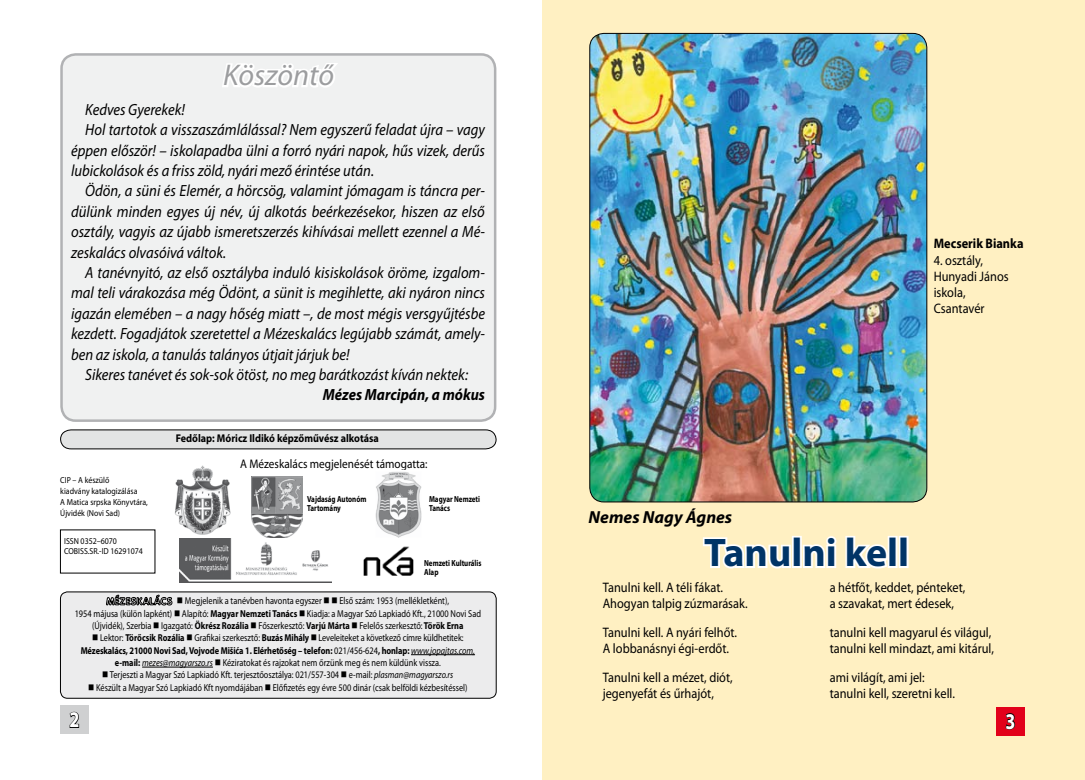
<style>
.page{position:relative;width:1085px;height:780px;background:#fff}
.page>*{position:absolute;margin:0;border:0;box-sizing:border-box;transform-origin:0 0}
.t1{font:700 40px "Myriad Pro";color:#003467}
.t2{font:italic 30px "Myriad Pro";color:#9c9d9f}
.t3{font:700 22.5px "Myriad Pro";color:#fff;scale:.8 1}
.t4{font:italic 700 17.5px "Myriad Pro";color:#000}
.t5{font:italic 16.25px "Myriad Pro";color:#000;scale:.9 1}
.t6{font:italic 700 16.25px "Myriad Pro";color:#000;scale:.9 1}
.t7{font:13.75px/16.2px "Myriad Pro";color:#000;scale:.9 1}
.t8{font:700 13.75px "Myriad Pro";color:#000;scale:.9 1}
.t9{font:12.5px "Myriad Pro";color:#000;scale:.9 1}
.t10{font:700 11.25px "Myriad Pro";color:#000;scale:.9 1}
.t11{font:10px/12.4px "Myriad Pro";color:#000;text-align:center;scale:.83 1}
.t12{font:8.75px/11.2px "Myriad Pro";color:#000;scale:.9 1}
.t13{font:700 8.75px/8.8px "Myriad Pro";color:#000;scale:.8 1}
.s1{font-weight:700}
.s2{font-style:italic}
</style>
<div class="page">
<div style="left:61px;top:54px;width:434px;height:366px;background:#f0f1f1;border-radius:14px"></div>
<div style="left:60px;top:53px;width:436px;height:369px;border:2px solid #b1b2b4;border-radius:14px"></div>
<div style="left:60px;top:705px;width:29px;height:28px;background:#cfd0d1"></div>
<svg style="left:69px;top:711px;width:11px;height:17px"></svg>
<div style="left:60px;top:592px;width:436px;height:106px;background:#ececed;border-radius:7px"></div>
<hr style="left:411px;top:654px;width:64px;height:1px;background:#000">
<hr style="left:142px;top:666px;width:71px;height:1px;background:#000">
<svg style="left:106px;top:594px;width:66px;height:11px"></svg>
<div style="left:60px;top:591px;width:436px;height:107px;border:1px solid #000;border-radius:7px"></div>
<svg style="left:222px;top:63px;width:116px;height:24px"></svg>
<svg style="left:60px;top:429px;width:436px;height:20px;background:#d0d1d1"></svg>
<div style="left:542px;top:0;width:542px;height:780px;background:#fff0c2"></div>
<div style="left:996px;top:706px;width:28px;height:29px;background:#e2001a"></div>
<svg style="left:1005px;top:713px;width:10px;height:17px"></svg>
<svg style="left:703px;top:537px;width:88px;height:32px"></svg>
<div style="left:791px;top:536px;width:10px;height:32px;border:4px solid #fff"></div>
<svg style="left:800px;top:536px;width:87px;height:33px"></svg>
<div style="left:887px;top:536px;width:10px;height:32px;border:4px solid #fff"></div>
<div style="left:898px;top:536px;width:10px;height:32px;border:4px solid #fff"></div>
<img style="left:589px;top:33px;width:337px;height:468px;border-radius:14px">
<img style="left:252px;top:476px;width:50px;height:62px">
<img style="left:375px;top:472px;width:47px;height:66px">
<img style="left:363px;top:546px;width:51px;height:30px">
<img style="left:179px;top:538px;width:152px;height:44px">
<img style="left:175px;top:465px;width:56px;height:70px">
<h2 class="t2" style="left:223px;top:57px;width:112px">Köszöntő</h2>
<p class="t5" style="left:85px;top:99px;width:112px">Kedves Gyerekek!</p>
<p class="t5" style="left:85px;top:120px;width:445px">Hol tartotok a visszaszámlálással? Nem egyszerű feladat újra – vagy</p>
<p class="t5" style="left:71px;top:140px;width:461px">éppen először! – iskolapadba ülni a forró nyári napok, hűs vizek, derűs</p>
<p class="t5" style="left:71px;top:161px;width:338px">lubickolások és a friss zöld, nyári mező érintése után.</p>
<p class="t5" style="left:85px;top:181px;width:445px">Ödön, a süni és Elemér, a hörcsög, valamint jómagam is táncra per-</p>
<p class="t5" style="left:71px;top:201px;width:461px">dülünk minden egyes új név, új alkotás beérkezésekor, hiszen az első</p>
<p class="t5" style="left:71px;top:222px;width:461px">osztály, vagyis az újabb ismeretszerzés kihívásai mellett ezennel a Mé-</p>
<p class="t5" style="left:71px;top:242px;width:174px">zeskalács olvasóivá váltok.</p>
<p class="t5" style="left:85px;top:262px;width:445px">A tanévnyitó, az első osztályba induló kisiskolások öröme, izgalom-</p>
<p class="t5" style="left:71px;top:283px;width:461px">mal teli várakozása még Ödönt, a sünit is megihlette, aki nyáron nincs</p>
<p class="t5" style="left:71px;top:303px;width:461px">igazán elemében – a nagy hőség miatt –, de most mégis versgyűjtésbe</p>
<p class="t5" style="left:71px;top:324px;width:461px">kezdett. Fogadjátok szeretettel a Mézeskalács legújabb számát, amely-</p>
<p class="t5" style="left:71px;top:344px;width:311px">ben az iskola, a tanulás talányos útjait járjuk be!</p>
<p class="t5" style="left:85px;top:364px;width:427px">Sikeres tanévet és sok-sok ötöst, no meg barátkozást kíván nektek:</p>
<p class="t6" style="left:323px;top:384px;width:182px">Mézes Marcipán, a mókus</p>
<p class="t12" style="left:60px;top:474px;width:99px">CIP – A készülő<br>kiadvány katalogizálása<br>A Matica srpska Könyvtára,<br>Újvidék (Novi Sad)</p>
<p class="t12" style="left:64px;top:535px;width:89px;line-height:10px">ISSN 0352–6070<br>COBISS.SR.-ID 16291074</p>
<p class="t10" style="left:176px;top:431px;width:227px">Fedőlap: Móricz Ildikó képzőművész alkotása</p>
<p class="t9" style="left:240px;top:455px;width:210px">A Mézeskalács megjelenését támogatta:</p>
<p class="t13" style="left:307px;top:494px;width:76px">Vajdaság Autonóm<br>Tartomány</p>
<p class="t13" style="left:429px;top:494px;width:65px">Magyar Nemzeti<br>Tanács</p>
<p class="t13" style="left:424px;top:558px;width:73px">Nemzeti Kulturális<br>Alap</p>
<p class="t11" style="left:177px;top:594px;width:329px">■ Megjelenik a tanévben havonta egyszer ■ ■ Első szám: 1953 (mellékletként),</p>
<p class="t11" style="left:75px;top:606px;width:491px">1954 májusa (külön lapként) ■ Alapító: <span class="s1">Magyar Nemzeti Tanács</span> ■ Kiadja: a Magyar Szó Lapkiadó Kft., 21000 Novi Sad</p>
<p class="t11" style="left:92px;top:619px;width:449px">(Újvidék), Szerbia ■ Igazgató: <span class="s1">Ökrész Rozália</span> ■ Főszerkesztő: <span class="s1">Varjú Márta</span> ■ Felelős szerkesztő: <span class="s1">Török Erna</span></p>
<p class="t11" style="left:81px;top:631px;width:476px">■ Lektor: <span class="s1">Törőcsik Rozália</span> ■ Grafikai szerkesztő: <span class="s1">Buzás Mihály</span> ■ Leveleiteket a következő címre küldhetitek:<br><span class="s1">Mézeskalács, 21000 Novi Sad, Vojvode Mišića 1. Elérhetőség – telefon:</span> 021/456-624<span class="s1">, honlap:</span> <span class="s2">www.jopajtas.com, </span><span class="s1">e-mail:</span> <span class="s2">mezes@magyarszo.rs</span> ■ Kéziratokat és rajzokat nem őrzünk meg és nem küldünk vissza.</p>
<p class="t11" style="left:102px;top:668px;width:424px">■ Terjeszti a Magyar Szó Lapkiadó Kft. terjesztőosztálya: 021/557-304 ■ e-mail: <span class="s2">plasman@magyarszo.rs</span></p>
<p class="t11" style="left:88px;top:681px;width:458px">■ Készült a Magyar Szó Lapkiadó Kft nyomdájában ■ Előfizetés egy évre 500 dinár (csak belföldi kézbesítéssel)</p>
<h3 class="t3" style="left:69px;top:705px;width:14px">2</h3>
<p class="t8" style="left:933px;top:235px;width:101px">Mecserik Bianka</p>
<p class="t7" style="left:933px;top:251px;width:85px">4. osztály,<br>Hunyadi János iskola,<br>Csantavér</p>
<p class="t4" style="left:588px;top:505px;width:145px">Nemes Nagy Ágnes</p>
<h1 class="t1" style="left:704px;top:526px;width:206px">Tanulni kell</h1>
<p class="t7" style="left:602px;top:579px;width:162px">Tanulni kell. A téli fákat.<br>Ahogyan talpig zúzmarásak.</p>
<p class="t7" style="left:602px;top:624px;width:151px">Tanulni kell. A nyári felhőt.<br>A lobbanásnyi égi-erdőt.</p>
<p class="t7" style="left:602px;top:669px;width:146px">Tanulni kell a mézet, diót, jegenyefát és űrhajót,</p>
<p class="t7" style="left:829px;top:579px;width:152px">a hétfőt, keddet, pénteket, a szavakat, mert édesek,</p>
<p class="t7" style="left:829px;top:624px;width:184px">tanulni kell magyarul és világul, tanulni kell mindazt, ami kitárul,</p>
<p class="t7" style="left:829px;top:669px;width:141px">ami világít, ami jel: tanulni kell, szeretni kell.</p>
<h3 class="t3" style="left:1005px;top:706px;width:14px">3</h3>
</div>
